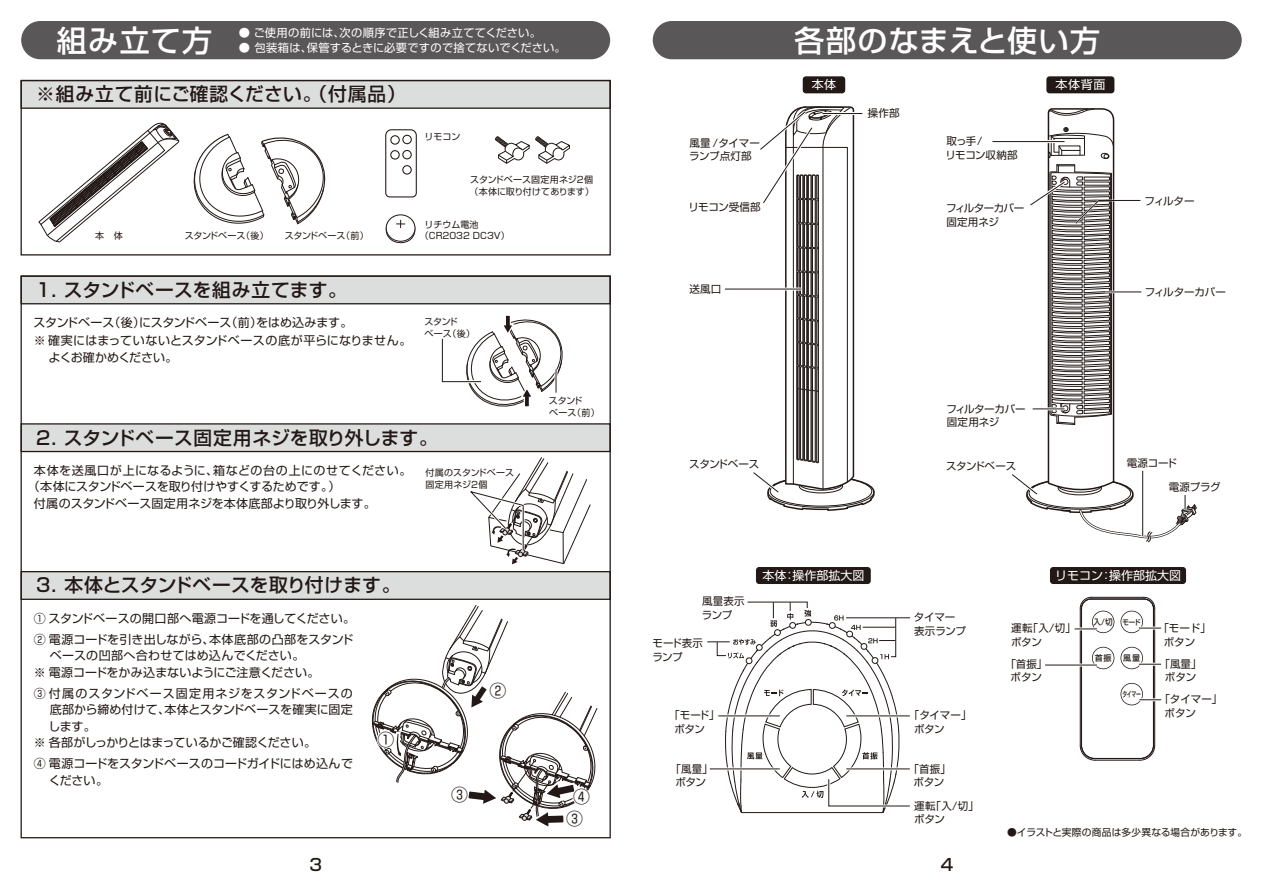
<style>
.page{position:relative;width:1263px;height:893px;background:#fff}
.page>*{position:absolute;margin:0;border:0;box-sizing:border-box;transform-origin:0 0}
.t1{font:500 30px "Shin Go Pro";letter-spacing:.04em;color:#fff}
.t2{font:500 18.75px "Shin Go Pro";letter-spacing:.005em;color:#221815}
.t3{font:500 18.75px "Shin Go Pro";letter-spacing:.03em;color:#221815}
.t4{font:16.8px "Shin Go Pro";color:#221815}
.t5{font:500 16.5px "Shin Go Pro";color:#221815}
.t6{font:12px/16.5px "Shin Go Pro";color:#221815}
.t7{font:12px "Shin Go Pro";letter-spacing:.04em;color:#221815}
.t8{font:12px "Shin Go Pro";color:#fff}
.t9{font:12px "Shin Go Pro";letter-spacing:.08em;color:#221815}
.t10{font:12px "Shin Go Pro";letter-spacing:-.03em;color:#221815}
.t11{font:11.25px "Shin Go Pro";letter-spacing:.025em;color:#fff}
.t12{font:10.5px/13.5px "Shin Go Pro";letter-spacing:-.015em;color:#221815}
.t13{font:10.5px/13.5px "Shin Go Pro";letter-spacing:.005em;color:#221815}
.t14{font:10.5px/13.5px "Shin Go Pro";letter-spacing:-.05em;color:#221815}
.t15{font:10.5px/13.5px "Shin Go Pro";letter-spacing:-.04em;color:#221815}
.t16{font:10.5px/13.5px "Shin Go Pro";letter-spacing:-.035em;color:#221815}
.t17{font:9.75px "Shin Go Pro";letter-spacing:.005em;color:#221815}
.t18{font:9px/12px "Shin Go Pro";color:#221815}
.t19{font:500 8.1px "Shin Go Pro";color:#221815}
.t20{font:500 8.1px "Shin Go Pro";color:#221815;scale:.95 1}
.t21{font:500 7.65px "Shin Go Pro";color:#221815;scale:.62 1}
.t22{font:500 7.35px "Shin Go Pro";color:#221815;scale:.9 1}
</style>
<div class="page">
<hr style="left:1045px;top:665px;width:52px;height:1px;background:#221815">
<svg style="left:1075px;top:597px;width:86px;height:164px"></svg>
<svg style="left:707px;top:601px;width:204px;height:212px"></svg>
<hr style="left:863px;top:627px;width:32px;height:1px;background:#221815">
<div style="left:756px;top:567px;width:115px;height:17px;background:#221815;border-radius:3px"></div>
<div style="left:1050px;top:567px;width:136px;height:17px;background:#221815;border-radius:3px"></div>
<hr style="left:725px;top:289px;width:76px;height:1px;background:#221815">
<svg style="left:749px;top:87px;width:126px;height:424px"></svg>
<div style="left:803px;top:76px;width:42px;height:17px;background:#221815;border-radius:3px"></div>
<hr style="left:992px;top:141px;width:72px;height:1px;background:#221815">
<div style="left:1046px;top:76px;width:68px;height:17px;background:#221815;border-radius:3px"></div>
<div style="left:653px;top:21px;width:589px;height:38px;background:#595757;border-radius:19px"></div>
<svg style="left:193px;top:133px;width:133px;height:92px"></svg>
<svg style="left:371px;top:605px;width:227px;height:222px"></svg>
<div style="left:572px;top:788px;width:18px;height:18px;background:#fff;border-radius:50%"></div>
<svg style="left:495px;top:136px;width:75px;height:28px"></svg>
<svg style="left:441px;top:315px;width:122px;height:92px"></svg>
<div style="left:21px;top:21px;width:589px;height:38px;background:#595757;border-radius:19px"></div>
<div style="left:21px;top:80px;width:590px;height:29px;background:#dcdddd;border:1px solid #221815"></div>
<div style="left:21px;top:80px;width:590px;height:175px;border:1px solid #221815"></div>
<div style="left:21px;top:275px;width:590px;height:29px;background:#dcdddd;border:1px solid #221815"></div>
<div style="left:21px;top:423px;width:590px;height:29px;background:#dcdddd;border:1px solid #221815"></div>
<div style="left:21px;top:571px;width:590px;height:29px;background:#dcdddd;border:1px solid #221815"></div>
<svg style="left:38px;top:122px;width:141px;height:121px"></svg>
<svg style="left:470px;top:457px;width:121px;height:108px"></svg>
<svg style="left:385px;top:129px;width:32px;height:69px"></svg>
<div style="left:390px;top:135px;width:10px;height:10px;border:1px solid #221815;border-radius:50%"></div>
<div style="left:402px;top:135px;width:10px;height:9px;border:1px solid #221815;border-radius:50%"></div>
<div style="left:390px;top:150px;width:10px;height:10px;border:1px solid #221815;border-radius:50%"></div>
<div style="left:402px;top:165px;width:10px;height:10px;border:1px solid #221815;border-radius:50%"></div>
<div style="left:402px;top:150px;width:10px;height:9px;border:1px solid #221815;border-radius:50%"></div>
<div style="left:386px;top:215px;width:29px;height:28px;border:1px solid #221815;border-radius:50%"></div>
<div style="left:386px;top:215px;width:29px;height:26px;background:#fff;border-radius:50%"></div>
<svg style="left:396px;top:220px;width:9px;height:8px"></svg>
<div style="left:386px;top:214px;width:29px;height:28px;border:1px solid #221815;border-radius:50%"></div>
<svg style="left:1008px;top:108px;width:189px;height:435px"></svg>
<h1 class="t1" style="left:57px;top:16px;width:157px">組み立て方</h1>
<p class="t11" style="left:239px;top:24px;width:304px">● ご使用の前には、次の順序で正しく組み立ててください。</p>
<p class="t11" style="left:239px;top:39px;width:329px">● 包装箱は、保管するときに必要ですので捨てないでください。</p>
<h2 class="t3" style="left:36px;top:79px;width:371px">※組み立て前にご確認ください。（付属品）</h2>
<p class="t18" style="left:95px;top:228px;width:29px">本　体</p>
<p class="t18" style="left:185px;top:228px;width:86px">スタンドベース（後）</p>
<p class="t18" style="left:285px;top:228px;width:86px">スタンドベース（前）</p>
<h2 class="t2" style="left:36px;top:274px;width:312px">1. スタンドベースを組み立てます。</h2>
<p class="t6" style="left:34px;top:312px;width:379px;line-height:18px">スタンドベース（後）にスタンドベース（前）をはめ込みます。<br>※ 確実にはまっていないとスタンドベースの底が平らになりません。</p>
<p class="t6" style="left:49px;top:347px;width:130px">よくお確かめください。</p>
<p class="t18" style="left:424px;top:129px;width:37px">リモコン</p>
<p class="t18" style="left:469px;top:173px;width:126px">スタンドベース固定用ネジ2個（本体に取り付けてあります）</p>
<p class="t18" style="left:420px;top:219px;width:91px;line-height:10.5px;text-indent:4px">リチウム電池（CR2032 DC3V）</p>
<p class="t18" style="left:424px;top:314px;width:52px">スタンド<br>ベース（後）</p>
<p class="t18" style="left:549px;top:393px;width:52px">スタンド<br>ベース（前）</p>
<h2 class="t2" style="left:36px;top:422px;width:403px">2. スタンドベース固定用ネジを取り外します。</h2>
<p class="t7" style="left:34px;top:460px;width:379px">本体を送風口が上になるように、箱などの台の上にのせてください。</p>
<p class="t6" style="left:28px;top:477px;width:314px">（本体にスタンドベースを取り付けやすくするためです。）</p>
<p class="t6" style="left:34px;top:494px;width:343px">付属のスタンドベース固定用ネジを本体底部より取り外します。</p>
<p class="t18" style="left:426px;top:465px;width:90px">付属のスタンドベース固定用ネジ2個</p>
<h2 class="t2" style="left:36px;top:570px;width:366px">3. 本体とスタンドベースを取り付けます。</h2>
<p class="t6" style="left:34px;top:606px;width:323px;line-height:21px">① スタンドベースの開口部へ電源コードを通してください。<br>② 電源コードを引き出しながら、本体底部の凸部をスタンド</p>
<p class="t6" style="left:34px;top:646px;width:287px;text-align:center">ベースの凹部へ合わせてはめ込んでください。<br>※ 電源コードをかみ込まないようにご注意ください。</p>
<p class="t9" style="left:34px;top:683px;width:320px">③ 付属のスタンドベース固定用ネジをスタンドベースの</p>
<p class="t6" style="left:50px;top:700px;width:305px">底部から締め付けて､本体とスタンドベースを確実に固定</p>
<p class="t6" style="left:49px;top:716px;width:49px">します。</p>
<p class="t10" style="left:34px;top:733px;width:284px">※ 各部がしっかりとはまっているかご確認ください。</p>
<p class="t6" style="left:49px;top:754px;width:306px;text-indent:-15px">④ 電源コードをスタンドベースのコードガイドにはめ込んでください。</p>
<h3 class="t4" style="left:377px;top:726px;width:18px">①</h3>
<h3 class="t4" style="left:489px;top:677px;width:18px">②</h3>
<h3 class="t4" style="left:451px;top:780px;width:18px">③</h3>
<h3 class="t4" style="left:573px;top:783px;width:18px">④</h3>
<h3 class="t4" style="left:566px;top:805px;width:18px">③</h3>
<h1 class="t1" style="left:794px;top:16px;width:307px">各部のなまえと使い方</h1>
<p class="t8" style="left:812px;top:75px;width:26px">本体</p>
<p class="t8" style="left:1055px;top:75px;width:51px">本体背面</p>
<p class="t12" style="left:868px;top:105px;width:33px">操作部</p>
<p class="t13" style="left:689px;top:135px;width:72px">風量 /タイマーランプ点灯部</p>
<p class="t15" style="left:945px;top:133px;width:74px">取っ手/<br>リモコン収納部</p>
<p class="t12" style="left:688px;top:199px;width:74px">リモコン受信部</p>
<p class="t14" style="left:946px;top:200px;width:80px">フィルターカバー固定用ネジ</p>
<p class="t12" style="left:1145px;top:193px;width:51px">フィルター</p>
<p class="t12" style="left:689px;top:281px;width:33px">送風口</p>
<p class="t12" style="left:1145px;top:284px;width:83px">フィルターカバー</p>
<p class="t12" style="left:689px;top:456px;width:72px">スタンドベース</p>
<p class="t12" style="left:946px;top:401px;width:81px">フィルターカバー固定用ネジ</p>
<p class="t12" style="left:946px;top:458px;width:72px">スタンドベース</p>
<p class="t12" style="left:1127px;top:455px;width:52px">電源コード</p>
<p class="t12" style="left:1169px;top:479px;width:53px">電源プラグ</p>
<p class="t12" style="left:702px;top:593px;width:44px">風量表示ランプ</p>
<p class="t16" style="left:652px;top:635px;width:52px">モード表示ランプ</p>
<p class="t12" style="left:674px;top:707px;width:47px;text-indent:-5px">「モード」ボタン</p>
<p class="t12" style="left:670px;top:761px;width:44px;text-align:center">「風量」ボタン</p>
<p class="t8" style="left:762px;top:566px;width:103px">本体：操作部拡大図</p>
<p class="t8" style="left:1055px;top:566px;width:127px">リモコン：操作部拡大図</p>
<p class="t12" style="left:914px;top:609px;width:53px">タイマー表示ランプ</p>
<p class="t12" style="left:914px;top:707px;width:59px;text-indent:-5px">「タイマー」ボタン</p>
<p class="t12" style="left:908px;top:761px;width:44px;text-align:center">「首振」ボタン</p>
<p class="t12" style="left:914px;top:798px;width:67px">運転「入/切」ボタン</p>
<p class="t12" style="left:1011px;top:620px;width:67px">運転「入/切」ボタン</p>
<p class="t12" style="left:1005px;top:656px;width:43px;text-align:center">「首振」ボタン</p>
<p class="t20" style="left:1093px;top:615px;width:22px">入/切</p>
<p class="t19" style="left:1095px;top:651px;width:18px">首振</p>
<p class="t22" style="left:1122px;top:616px;width:22px">モード</p>
<p class="t19" style="left:1123px;top:651px;width:18px">風量</p>
<p class="t21" style="left:1122px;top:688px;width:32px">タイマー</p>
<p class="t12" style="left:1164px;top:691px;width:59px;text-indent:-5px">「タイマー」ボタン</p>
<p class="t12" style="left:1164px;top:620px;width:49px;text-indent:-5px">「モード」ボタン</p>
<p class="t12" style="left:1159px;top:656px;width:43px;text-align:center">「風量」ボタン</p>
<p class="t17" style="left:1007px;top:824px;width:242px">●イラストと実際の商品は多少異なる場合があります。</p>
<h3 class="t5" style="left:309px;top:851px;width:14px">3</h3>
<h3 class="t5" style="left:941px;top:851px;width:14px">4</h3>
</div>
